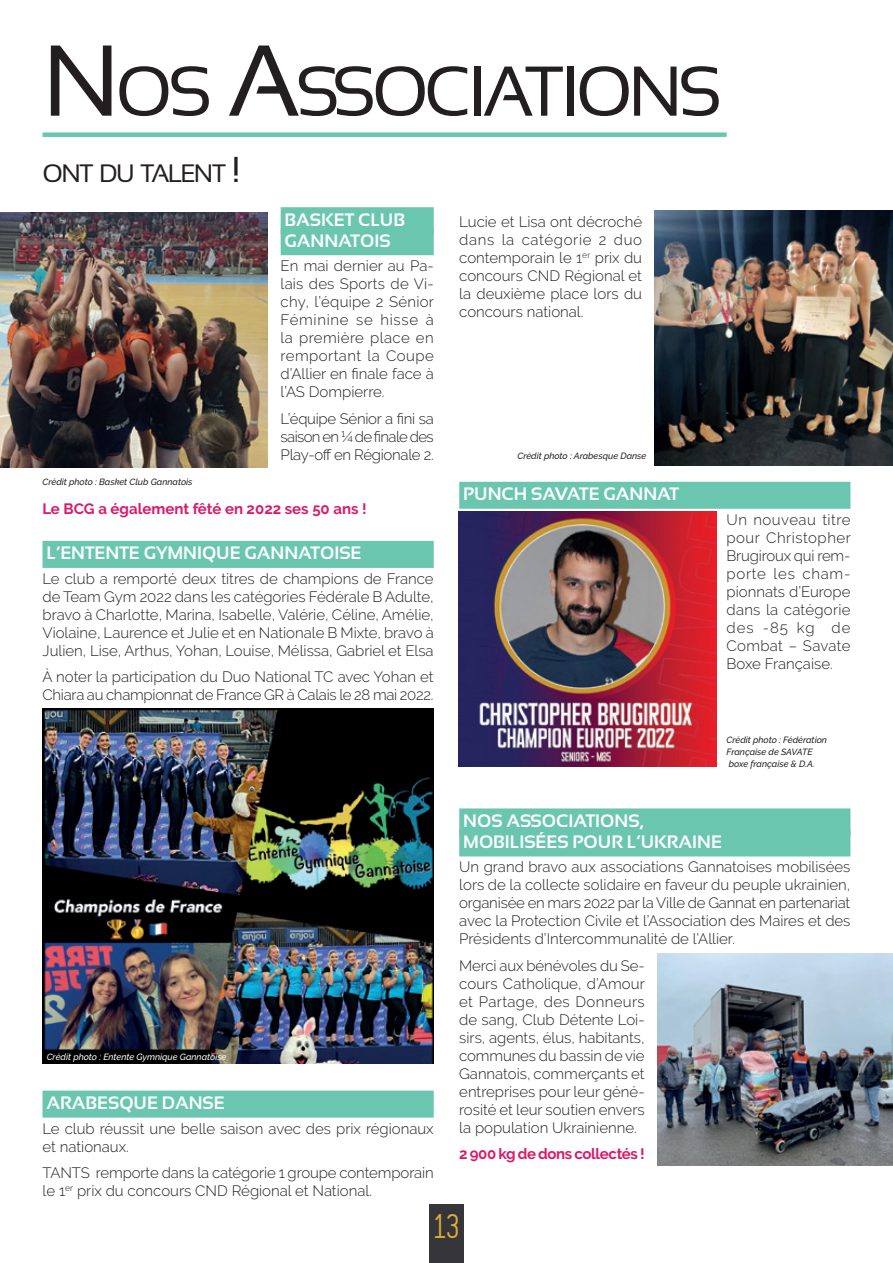
<style>
.page{position:relative;width:893px;height:1263px;background:#fff}
.page>*{position:absolute;margin:0;border:0;box-sizing:border-box;transform-origin:0 0}
.t1{font:70.35px "Sansation";letter-spacing:-.065em;color:#231f20}
.t2{font:30px "Thruster";color:#dcaf39}
.t3{font:25.2px "Sansation";letter-spacing:-.065em;color:#231f20}
.t4{font:700 18px/21px "Sansation";color:#fff}
.t5{font:300 15px/18px "Raleway";color:#231f20;text-align:justify}
.t6{font:300 15px/18px "Raleway";letter-spacing:-.02em;color:#231f20}
.t7{font:700 15px "Raleway";letter-spacing:-.005em;color:#db196b}
.t8{font:700 15px "Raleway";letter-spacing:-.025em;color:#db196b}
.t9{font:italic 500 9px/12px "Raleway";color:#231f20}
.t10{font:italic 500 9px "Raleway";color:#fff}
.s1{font-size:100.5px}
.s2{font-size:36px}
</style>
<div class="page">
<div style="left:429px;top:1204px;width:34px;height:59px;background:#363539"></div>
<div style="left:43px;top:132px;width:684px;height:5px;background:#6ac6af"></div>
<div style="left:281px;top:207px;width:153px;height:27px;background:#6ac6af"></div>
<div style="left:281px;top:228px;width:153px;height:27px;background:#6ac6af"></div>
<div style="left:43px;top:541px;width:391px;height:27px;background:#6ac6af"></div>
<div style="left:43px;top:1090px;width:391px;height:27px;background:#6ac6af"></div>
<div style="left:459px;top:482px;width:391px;height:27px;background:#6ac6af"></div>
<div style="left:459px;top:808px;width:391px;height:27px;background:#6ac6af"></div>
<div style="left:459px;top:829px;width:391px;height:27px;background:#6ac6af"></div>
<img style="left:0;top:213px;width:268px;height:255px">
<img style="left:655px;top:210px;width:238px;height:256px">
<img style="left:459px;top:512px;width:257px;height:255px">
<img style="left:657px;top:953px;width:236px;height:212px">
<img style="left:43px;top:708px;width:391px;height:355px">
<h1 class="t1" style="left:43px;top:52px;width:681px"><span class="s1">N</span> OS <span class="s1">A</span>SSOCIATIONS</h1>
<h3 class="t3" style="left:43px;top:159px;width:199px">ONT DU TALENT <span class="s2">!</span></h3>
<p class="t4" style="left:285px;top:209px;width:122px">BASKET CLUB<br>GANNATOIS</p>
<p class="t5" style="left:281px;top:257px;width:155px">En mai dernier au Pa&shy;lais des Sports de Vi&shy;chy, l’équipe 2 Sénior Féminine se hisse à la première place en remportant la Coupe d’Allier en finale face à l’AS Dompierre.</p>
<p class="t5" style="left:281px;top:409px;width:155px">L’équipe Sénior a fini sa saison en ¼ de finale des Play-off en Régionale 2.</p>
<p class="t7" style="left:43px;top:500px;width:326px">Le BCG a également fêté en 2022 ses 50 ans !</p>
<p class="t4" style="left:46px;top:543px;width:317px">L’ENTENTE GYMNIQUE GANNATOISE</p>
<p class="t5" style="left:43px;top:569px;width:393px">Le club a remporté deux titres de champions de France de Team Gym 2022 dans les catégories Fédérale B Adulte, bravo à Charlotte, Marina, Isabelle, Valérie, Céline, Amélie, Violaine, Laurence et Julie et en Nationale B Mixte, bravo à Julien, Lise, Arthus, Yohan, Louise, Mélissa, Gabriel et Elsa</p>
<p class="t6" style="left:43px;top:668px;width:393px">À noter la participation du Duo National TC avec Yohan et<br>Chiara au championnat de France GR à Calais le 28 mai 2022.</p>
<p class="t9" style="left:43px;top:476px;width:151px">Crédit photo : Basket Club Gannatois</p>
<p class="t10" style="left:47px;top:1051px;width:181px">Crédit photo : Entente Gymnique Gannatoise</p>
<p class="t4" style="left:46px;top:1092px;width:180px">ARABESQUE DANSE</p>
<p class="t5" style="left:43px;top:1119px;width:393px">Le club réussit une belle saison avec des prix régionaux et nationaux.</p>
<p class="t5" style="left:43px;top:1164px;width:393px">TANTS remporte dans la catégorie 1 groupe contemporain le 1<sup>er</sup> prix du concours CND Régional et National.</p>
<p class="t5" style="left:459px;top:212px;width:184px">Lucie et Lisa ont décroché dans la catégorie 2 duo contemporain le 1<sup>er</sup> prix du concours CND Régional et la deuxième place lors du concours national.</p>
<p class="t9" style="left:517px;top:450px;width:130px">Crédit photo : Arabesque Danse</p>
<p class="t4" style="left:463px;top:483px;width:217px">PUNCH SAVATE GANNAT</p>
<p class="t5" style="left:726px;top:510px;width:126px">Un nouveau titre pour Christopher Brugiroux qui rem&shy;porte les cham&shy;pionnats d’Europe dans la catégorie des -85 kg de Combat – Savate Boxe Française.</p>
<p class="t9" style="left:726px;top:734px;width:102px">Crédit photo : Fédération<br>Française de SAVATE boxe française &amp; D.A.</p>
<p class="t4" style="left:463px;top:810px;width:260px">NOS ASSOCIATIONS,<br>MOBILISÉES POUR L’UKRAINE</p>
<p class="t5" style="left:459px;top:858px;width:393px">Un grand bravo aux associations Gannatoises mobilisées lors de la collecte solidaire en faveur du peuple ukrainien, organisée en mars 2022 par la Ville de Gannat en partenariat avec la Protection Civile et l’Association des Maires et des Présidents d’Intercommunalité de l’Allier.</p>
<p class="t5" style="left:459px;top:956px;width:187px">Merci aux bénévoles du Se&shy;cours Catholique, d’Amour et Partage, des Donneurs de sang, Club Détente Loi&shy;sirs, agents, élus, habitants, communes du bassin de vie Gannatois, commerçants et entreprises pour leur géné&shy;rosité et leur soutien envers la population Ukrainienne.</p>
<p class="t8" style="left:459px;top:1145px;width:187px">2 900 kg de dons collectés !</p>
<h2 class="t2" style="left:434px;top:1213px;width:26px">13</h2>
</div>
